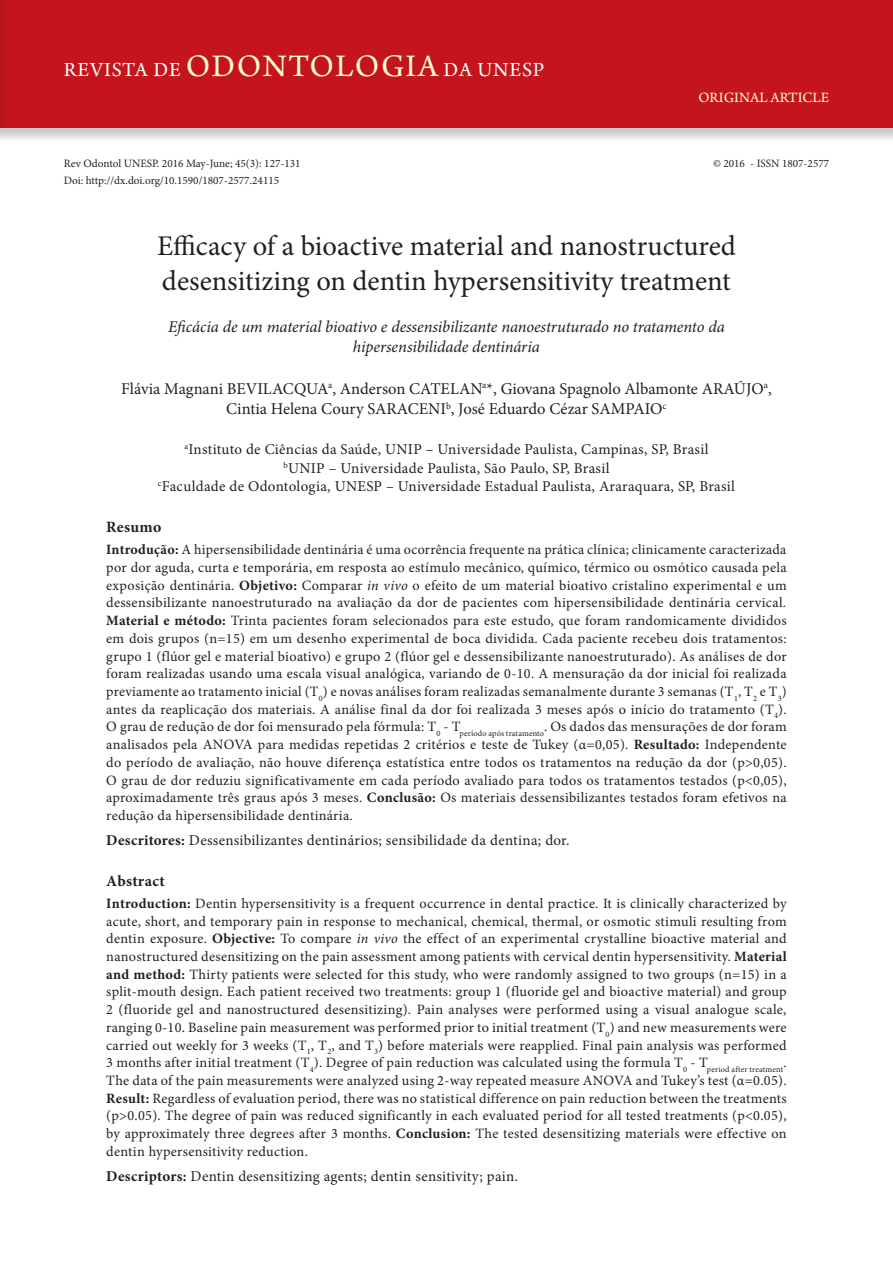
<style>
.page{position:relative;width:893px;height:1263px;background:#fff}
.page>*{position:absolute;margin:0;border:0;box-sizing:border-box;transform-origin:0 0}
.ArticleTitle{font:28.5px/34.8px "Minion Pro";color:#231f20}
.t1{font:21px "Arno Pro";letter-spacing:.04em;color:#fff}
.Authors{font:16.5px/20.4px "Minion Pro";color:#231f20;text-align:center}
.ArticleTitle-Trans1{font:italic 16.5px/20.4px "Minion Pro";letter-spacing:-.005em;color:#231f20;text-align:center}
.AbstractTitle{font:700 15.75px "Minion Pro";letter-spacing:.02em;color:#231f20}
.AbstractTitle-Trans1{font:700 15.75px "Minion Pro";letter-spacing:.02em;color:#231f20}
.Affiliations{font:15px "Minion Pro";letter-spacing:.02em;color:#231f20}
.Keywords-Trans1{font:15px "Minion Pro";letter-spacing:.02em;color:#231f20}
.Keywords{font:15px "Minion Pro";letter-spacing:.02em;color:#231f20}
.ArticleTypeAlt{font:15px "Arno Pro";color:#fffcd5}
.Abstract-Trans1{font:14.25px/17.7px "Minion Pro";letter-spacing:.02em;color:#231f20;text-align:justify}
.Abstract{font:14.25px/17.7px "Minion Pro";letter-spacing:.02em;color:#231f20;text-align:justify}
.HeaderMasterA{font:11.25px "Minion Pro";color:#231f20}
.s1{font-size:33px;color:#fffcd5}
.s2{font-weight:700}
.s3{font-style:italic}
</style>
<div class="page">
<div style="left:0;top:0;width:893px;height:144px;background:#231f20;opacity:.25"></div>
<div style="left:0;top:0;width:893px;height:128px;background:#c4151c"></div>
<div style="left:0;top:0;width:8px;height:144px;background:#231f20;opacity:.25"></div>
<h2 class="t1" style="left:64px;top:58px;width:482px">REVISTA DE <span class="s1">ODONTOLOGIA</span> DA UNESP</h2>
<p class="ArticleTypeAlt" style="left:698px;top:89px;width:132px">ORIGINAL ARTICLE</p>
<p class="HeaderMasterA" style="left:64px;top:156px;width:238px">Rev Odontol UNESP. 2016 May-June; 45(3): 127-131</p>
<p class="HeaderMasterA" style="left:713px;top:156px;width:118px">© 2016 - ISSN 1807-2577</p>
<p class="HeaderMasterA" style="left:64px;top:173px;width:217px">Doi: http://dx.doi.org/10.1590/1807-2577.24115</p>
<p class="ArticleTitle" style="left:157px;top:229px;width:580px">Efficacy of a bioactive material and nanostructured desensitizing on dentin hypersensitivity treatment</p>
<p class="ArticleTitle-Trans1" style="left:168px;top:316px;width:558px">Eficácia de um material bioativo e dessensibilizante nanoestruturado no tratamento da hipersensibilidade dentinária</p>
<p class="Authors" style="left:121px;top:378px;width:652px">Flávia Magnani BEVILACQUA<sup>a</sup>, Anderson CATELAN<sup>a</sup>*, Giovana Spagnolo Albamonte ARAÚJO<sup>a</sup>,<br>Cintia Helena Coury SARACENI<sup>b</sup>, José Eduardo Cézar SAMPAIO<sup>c</sup></p>
<p class="Affiliations" style="left:184px;top:439px;width:526px"><sup>a</sup>Instituto de Ciências da Saúde, UNIP – Universidade Paulista, Campinas, SP, Brasil</p>
<p class="Affiliations" style="left:283px;top:458px;width:328px"><sup>b</sup>UNIP – Universidade Paulista, São Paulo, SP, Brasil</p>
<p class="Affiliations" style="left:158px;top:477px;width:579px"><sup>c</sup>Faculdade de Odontologia, UNESP – Universidade Estadual Paulista, Araraquara, SP, Brasil</p>
<p class="AbstractTitle-Trans1" style="left:106px;top:516px;width:56px">Resumo</p>
<p class="Abstract-Trans1" style="left:106px;top:541px;width:682px"><span class="s2">Introdução:</span> A hipersensibilidade dentinária é uma ocorrência frequente na prática clínica; clinicamente caracterizada por dor aguda, curta e temporária, em resposta ao estímulo mecânico, químico, térmico ou osmótico causada pela exposição dentinária. <span class="s2">Objetivo:</span> Comparar <span class="s3">in vivo</span> o efeito de um material bioativo cristalino experimental e um dessensibilizante nanoestruturado na avaliação da dor de pacientes com hipersensibilidade dentinária cervical.<br><span class="s2">Material e método:</span> Trinta pacientes foram selecionados para este estudo, que foram randomicamente divididos em dois grupos (n=15) em um desenho experimental de boca dividida. Cada paciente recebeu dois tratamentos: grupo 1 (flúor gel e material bioativo) e grupo 2 (flúor gel e dessensibilizante nanoestruturado). As análises de dor foram realizadas usando uma escala visual analógica, variando de 0-10. A mensuração da dor inicial foi realizada previamente ao tratamento inicial (T<sub>0</sub>) e novas análises foram realizadas semanalmente durante 3 semanas (T<sub>1</sub>, T<sub>2</sub> e T<sub>3</sub>) antes da reaplicação dos materiais. A análise final da dor foi realizada 3 meses após o início do tratamento (T<sub>4</sub>).<br>O grau de redução de dor foi mensurado pela fórmula: T<sub>0</sub> - T<sub>período</sub> <sub>após</sub> <sub>tratamento</sub>. Os dados das mensurações de dor foram analisados pela ANOVA para medidas repetidas 2 critérios e teste de Tukey (α=0,05). <span class="s2">Resultado:</span> Independente do período de avaliação, não houve diferença estatística entre todos os tratamentos na redução da dor (p&gt;0,05).<br>O grau de dor reduziu significativamente em cada período avaliado para todos os tratamentos testados (p&lt;0,05), aproximadamente três graus após 3 meses. <span class="s2">Conclusão:</span> Os materiais dessensibilizantes testados foram efetivos na redução da hipersensibilidade dentinária.</p>
<p class="Keywords-Trans1" style="left:106px;top:830px;width:465px"><span class="s2">Descritores:</span> Dessensibilizantes dentinários; sensibilidade da dentina; dor.</p>
<p class="AbstractTitle" style="left:106px;top:870px;width:60px">Abstract</p>
<p class="Abstract" style="left:106px;top:894px;width:682px"><span class="s2">Introduction:</span> Dentin hypersensitivity is a frequent occurrence in dental practice. It is clinically characterized by acute, short, and temporary pain in response to mechanical, chemical, thermal, or osmotic stimuli resulting from dentin exposure. <span class="s2">Objective:</span> To compare <span class="s3">in vivo</span> the effect of an experimental crystalline bioactive material and nanostructured desensitizing on the pain assessment among patients with cervical dentin hypersensitivity. <span class="s2">Material and method:</span> Thirty patients were selected for this study, who were randomly assigned to two groups (n=15) in a split-mouth design. Each patient received two treatments: group 1 (fluoride gel and bioactive material) and group 2 (fluoride gel and nanostructured desensitizing). Pain analyses were performed using a visual analogue scale, ranging 0-10. Baseline pain measurement was performed prior to initial treatment (T<sub>0</sub>) and new measurements were carried out weekly for 3 weeks (T<sub>1</sub>, T<sub>2</sub>, and T<sub>3</sub>) before materials were reapplied. Final pain analysis was performed 3 months after initial treatment (T<sub>4</sub>). Degree of pain reduction was calculated using the formula T<sub>0</sub> - T<sub>period</sub> <sub>after</sub> <sub>treatment</sub>.<br>The data of the pain measurements were analyzed using 2-way repeated measure ANOVA and Tukey’s test (α=0.05).<br><span class="s2">Result:</span> Regardless of evaluation period, there was no statistical difference on pain reduction between the treatments (p&gt;0.05). The degree of pain was reduced significantly in each evaluated period for all tested treatments (p&lt;0.05), by approximately three degrees after 3 months. <span class="s2">Conclusion:</span> The tested desensitizing materials were effective on dentin hypersensitivity reduction.</p>
<p class="Keywords" style="left:106px;top:1166px;width:413px"><span class="s2">Descriptors:</span> Dentin desensitizing agents; dentin sensitivity; pain.</p>
</div>
